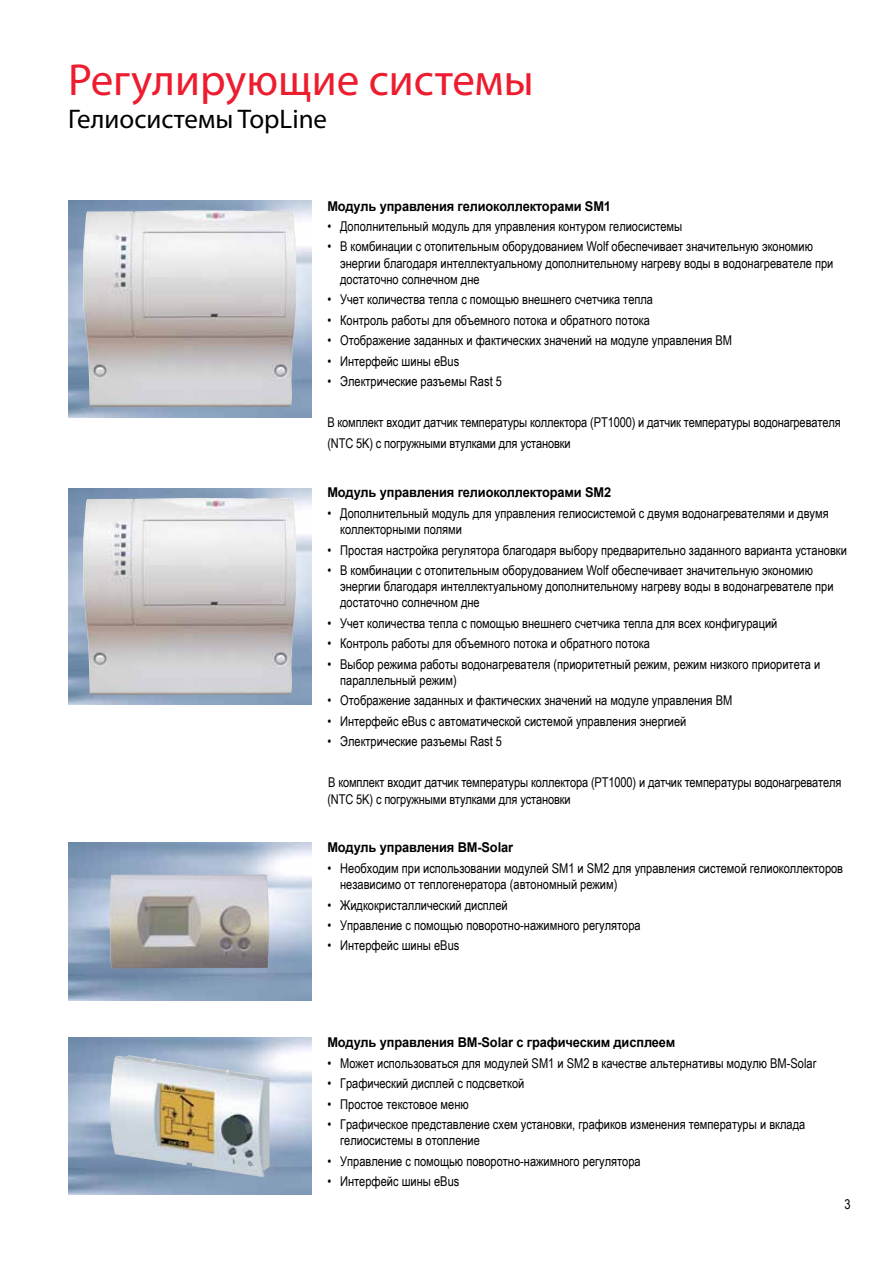
<style>
.page{position:relative;width:893px;height:1263px;background:#fff}
.page>*{position:absolute;margin:0;border:0;box-sizing:border-box;transform-origin:0 0}
.t1{font:45px "Myriad Pro";color:#ed1c2e}
.t2{font:27px "Myriad Pro";color:#000}
.t3{font:13.5px/16.2px "Arial Narrow";color:#000}
.t4{font:700 13.5px "Arial";letter-spacing:-.01em;color:#000;scale:.95 1}
</style>
<div class="page">
<img style="left:68px;top:843px;width:243px;height:157px">
<img style="left:110px;top:874px;width:159px;height:94px">
<img style="left:68px;top:1037px;width:243px;height:158px">
<img style="left:110px;top:1055px;width:159px;height:122px">
<img style="left:68px;top:201px;width:243px;height:216px">
<img style="left:83px;top:210px;width:214px;height:197px">
<img style="left:68px;top:488px;width:243px;height:217px">
<img style="left:83px;top:498px;width:214px;height:197px">
<h1 class="t1" style="left:68px;top:52px;width:467px">Регулирующие системы</h1>
<h2 class="t2" style="left:68px;top:102px;width:261px">Гелиосистемы TopLine</h2>
<p class="t4" style="left:327px;top:197px;width:300px">Модуль управления гелиоколлекторами SM1</p>
<p class="t3" style="left:327px;top:218px;width:357px">• Дополнительный модуль для управления контуром гелиосистемы</p>
<p class="t3" style="left:340px;top:238px;width:495px;text-indent:-13px">• В комбинации с отопительным оборудованием Wolf обеспечивает значительную экономию энергии благодаря интеллектуальному дополнительному нагреву воды в водонагревателе при достаточно солнечном дне</p>
<p class="t3" style="left:327px;top:291px;width:327px">• Учет количества тепла с помощью внешнего счетчика тепла</p>
<p class="t3" style="left:327px;top:311px;width:324px">• Контроль работы для объемного потока и обратного потока</p>
<p class="t3" style="left:327px;top:332px;width:406px">• Отображение заданных и фактических значений на модуле управления BM</p>
<p class="t3" style="left:327px;top:352px;width:133px">• Интерфейс шины eBus</p>
<p class="t3" style="left:327px;top:373px;width:176px">• Электрические разъемы Rast 5</p>
<p class="t3" style="left:327px;top:412px;width:515px;line-height:20.4px">В комплект входит датчик температуры коллектора (PT1000) и датчик температуры водонагревателя (NTC 5K) с погружными втулками для установки</p>
<p class="t4" style="left:327px;top:484px;width:300px">Модуль управления гелиоколлекторами SM2</p>
<p class="t3" style="left:340px;top:505px;width:490px;text-indent:-13px">• Дополнительный модуль для управления гелиосистемой с двумя водонагревателями и двумя коллекторными полями</p>
<p class="t3" style="left:327px;top:541px;width:521px">• Простая настройка регулятора благодаря выбору предварительно заданного варианта установки</p>
<p class="t3" style="left:340px;top:562px;width:495px;text-indent:-13px">• В комбинации с отопительным оборудованием Wolf обеспечивает значительную экономию энергии благодаря интеллектуальному дополнительному нагреву воды в водонагревателе при достаточно солнечном дне</p>
<p class="t3" style="left:327px;top:614px;width:451px">• Учет количества тепла с помощью внешнего счетчика тепла для всех конфигураций</p>
<p class="t3" style="left:327px;top:635px;width:324px">• Контроль работы для объемного потока и обратного потока</p>
<p class="t3" style="left:340px;top:655px;width:482px;text-indent:-13px">• Выбор режима работы водонагревателя (приоритетный режим, режим низкого приоритета и параллельный режим)</p>
<p class="t3" style="left:327px;top:692px;width:406px">• Отображение заданных и фактических значений на модуле управления BM</p>
<p class="t3" style="left:327px;top:712px;width:360px">• Интерфейс eBus с автоматической системой управления энергией</p>
<p class="t3" style="left:327px;top:733px;width:176px">• Электрические разъемы Rast 5</p>
<p class="t3" style="left:327px;top:774px;width:516px">В комплект входит датчик температуры коллектора (PT1000) и датчик температуры водонагревателя (NTC 5K) с погружными втулками для установки</p>
<p class="t4" style="left:327px;top:839px;width:197px">Модуль управления BM-Solar</p>
<p class="t3" style="left:340px;top:859px;width:504px;text-indent:-13px">• Необходим при использовании модулей SM1 и SM2 для управления системой гелиоколлекторов независимо от теплогенератора (автономный режим)</p>
<p class="t3" style="left:327px;top:896px;width:182px">• Жидкокристаллический дисплей</p>
<p class="t3" style="left:327px;top:917px;width:315px">• Управление с помощью поворотно-нажимного регулятора</p>
<p class="t3" style="left:327px;top:937px;width:133px">• Интерфейс шины eBus</p>
<p class="t4" style="left:327px;top:1034px;width:368px">Модуль управления BM-Solar с графическим дисплеем</p>
<p class="t3" style="left:327px;top:1054px;width:490px">• Может использоваться для модулей SM1 и SM2 в качестве альтернативы модулю BM-Solar</p>
<p class="t3" style="left:327px;top:1075px;width:198px">• Графический дисплей с подсветкой</p>
<p class="t3" style="left:327px;top:1095px;width:143px">• Простое текстовое меню</p>
<p class="t3" style="left:340px;top:1116px;width:467px;text-indent:-13px">• Графическое представление схем установки, графиков изменения температуры и вклада гелиосистемы в отопление</p>
<p class="t3" style="left:327px;top:1152px;width:315px">• Управление с помощью поворотно-нажимного регулятора</p>
<p class="t3" style="left:327px;top:1173px;width:133px">• Интерфейс шины eBus</p>
<p class="t3" style="left:844px;top:1195px;width:8px">3</p>
</div>
